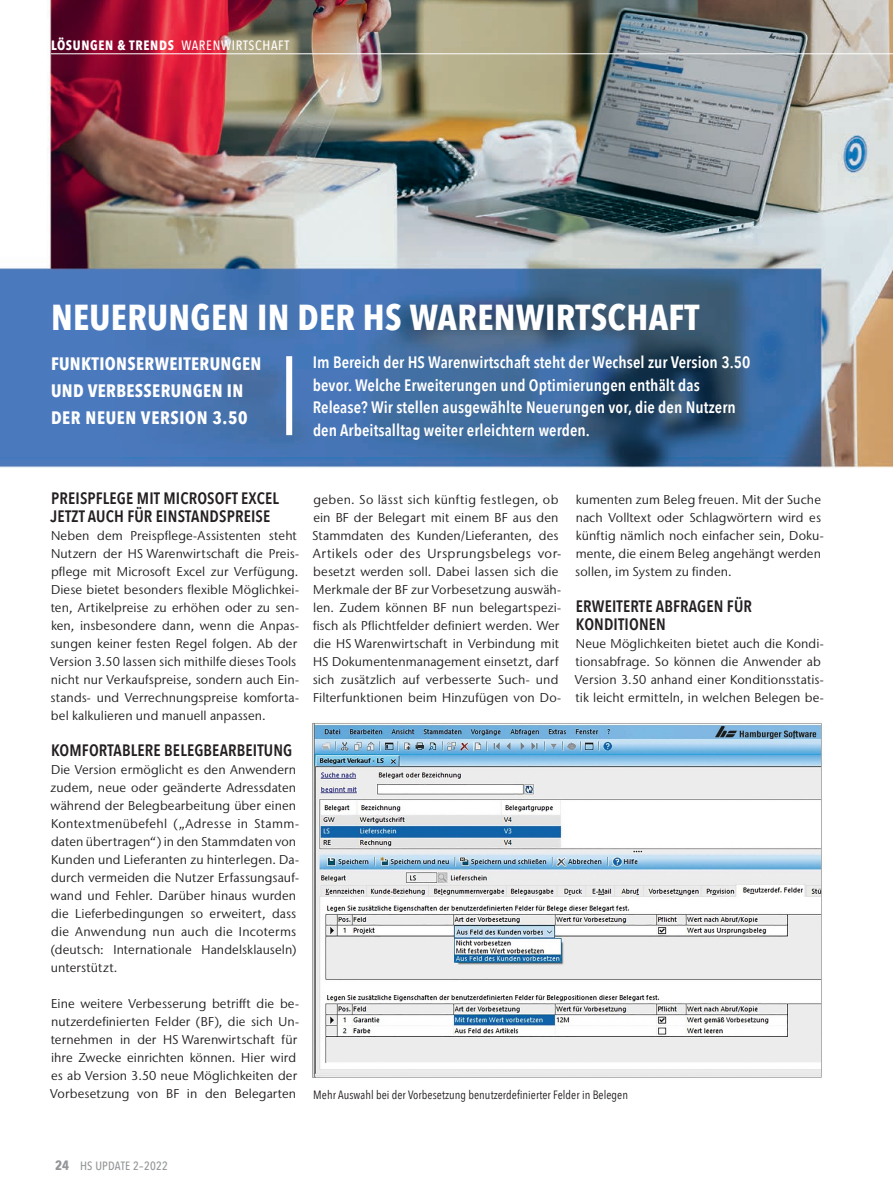
<style>
.page{position:relative;width:893px;height:1191px;background:#fff}
.page>*{position:absolute;margin:0;border:0;box-sizing:border-box;transform-origin:0 0}
.t1{font:700 36px "Avenir Next Condensed";letter-spacing:.01em;color:#fff}
.t2{font:700 18px/27px "Avenir Next Condensed";letter-spacing:.02em;color:#fff}
.t3{font:600 16.5px/22.5px "Avenir Next Condensed";letter-spacing:.005em;color:#fff}
.t4{font:600 16.5px/18px "Avenir Next Condensed";letter-spacing:.01em;color:#231f20}
.t5{font:700 13.5px "Avenir Next Condensed";letter-spacing:.05em;color:#fff}
.t6{font:13.2px "Stone Sans IIITC Pro";letter-spacing:.035em;color:#231f20}
.t7{font:12.75px/18px "Stone Sans IIITC Pro";letter-spacing:.005em;color:#231f20}
.t8{font:12px "Avenir Next Condensed";letter-spacing:.005em;color:#231f20}
.t9{font:500 12px "Avenir Next Condensed";letter-spacing:.02em;color:#939598}
.s1{font-weight:500}
.s2{font-weight:700;font-size:13.5px}
</style>
<div class="page">
<img style="left:0;top:0;width:893px;height:468px">
<div style="left:286px;top:356px;width:6px;height:79px;background:#fff"></div>
<hr style="left:51px;top:54px;width:842px;height:1px;background:#fff">
<img style="left:312px;top:723px;width:510px;height:355px">
<p class="t5" style="left:51px;top:37px;width:240px">LÖSUNGEN &amp; TRENDS <span class="s1">WARENWIRTSCHAFT</span></p>
<h1 class="t1" style="left:51px;top:295px;width:650px">NEUERUNGEN IN DER HS WARENWIRTSCHAFT</h1>
<h2 class="t2" style="left:51px;top:350px;width:212px">FUNKTIONSERWEITERUNGEN<br>UND VERBESSERUNGEN IN<br>DER NEUEN VERSION 3.50</h2>
<p class="t3" style="left:313px;top:350px;width:439px">Im Bereich der HS Warenwirtschaft steht der Wechsel zur Version 3.50 bevor. Welche Erweiterungen und Optimierungen enthält das Release? Wir stellen ausgewählte Neuerungen vor, die den Nutzern den Arbeitsalltag weiter erleichtern werden.</p>
<p class="t4" style="left:51px;top:489px;width:230px">PREISPFLEGE MIT MICROSOFT EXCEL<br>JETZT AUCH FÜR EINSTANDSPREISE</p>
<p class="t7" style="left:50px;top:526px;width:250px">Neben dem Preispflege-Assistenten steht Nutzern der HS Warenwirtschaft die Preis&shy;pflege mit Microsoft Excel zur Verfügung.<br>Diese bietet besonders flexible Möglichkei&shy;ten, Artikelpreise zu erhöhen oder zu sen&shy;ken, insbesondere dann, wenn die Anpas&shy;sungen keiner festen Regel folgen. Ab der Version 3.50 lassen sich mithilfe dieses Tools nicht nur Verkaufspreise, sondern auch Ein&shy;stands- und Verrechnungspreise komforta&shy;bel kalkulieren und manuell anpassen.</p>
<p class="t4" style="left:51px;top:741px;width:243px">KOMFORTABLERE BELEGBEARBEITUNG</p>
<p class="t7" style="left:50px;top:760px;width:250px">Die Version ermöglicht es den Anwendern zudem, neue oder geänderte Adressdaten während der Belegbearbeitung über einen Kontextmenübefehl („Adresse in Stamm&shy;daten übertragen“) in den Stammdaten von Kunden und Lieferanten zu hinterlegen. Da&shy;durch vermeiden die Nutzer Erfassungsauf&shy;wand und Fehler. Darüber hinaus wurden die Lieferbedingungen so erweitert, dass die Anwendung nun auch die Incoterms (deutsch: Internationale Handelsklauseln) unterstützt.</p>
<p class="t7" style="left:50px;top:994px;width:250px">Eine weitere Verbesserung betrifft die be&shy;nutzerdefinierten Felder (BF), die sich Un&shy;ternehmen in der HS Warenwirtschaft für ihre Zwecke einrichten können. Hier wird es ab Version 3.50 neue Möglichkeiten der Vorbesetzung von BF in den Belegarten</p>
<p class="t7" style="left:312px;top:490px;width:248px;text-align:justify">geben. So lässt sich künftig festlegen, ob ein BF der Belegart mit einem BF aus den Stammdaten des Kunden/Lieferanten, des</p>
<p class="t6" style="left:313px;top:545px;width:250px">Artikels oder des Ursprungsbelegs vor-</p>
<p class="t7" style="left:313px;top:562px;width:250px">besetzt werden soll. Dabei lassen sich die Merkmale der BF zur Vorbesetzung auswäh&shy;len. Zudem können BF nun belegartspezi&shy;fisch als Pflichtfelder definiert werden. Wer die HS Warenwirtschaft in Verbindung mit HS Dokumentenmanagement einsetzt, darf sich zusätzlich auf verbesserte Such- und Filterfunktionen beim Hinzufügen von Do-</p>
<p class="t7" style="left:575px;top:490px;width:250px">kumenten zum Beleg freuen. Mit der Suche nach Volltext oder Schlagwörtern wird es künftig nämlich noch einfacher sein, Doku&shy;mente, die einem Beleg angehängt werden sollen, im System zu finden.</p>
<p class="t4" style="left:576px;top:597px;width:178px">ERWEITERTE ABFRAGEN FÜR<br>KONDITIONEN</p>
<p class="t7" style="left:575px;top:634px;width:250px">Neue Möglichkeiten bietet auch die Kondi&shy;tionsabfrage. So können die Anwender ab Version 3.50 anhand einer Konditionsstatis&shy;tik leicht ermitteln, in welchen Belegen be-</p>
<p class="t8" style="left:313px;top:1084px;width:316px">Mehr Auswahl bei der Vorbesetzung benutzerdefinierter Felder in Belegen</p>
<p class="t9" style="left:55px;top:1159px;width:114px"><span class="s2">24</span> HS UPDATE 2–2022</p>
</div>
